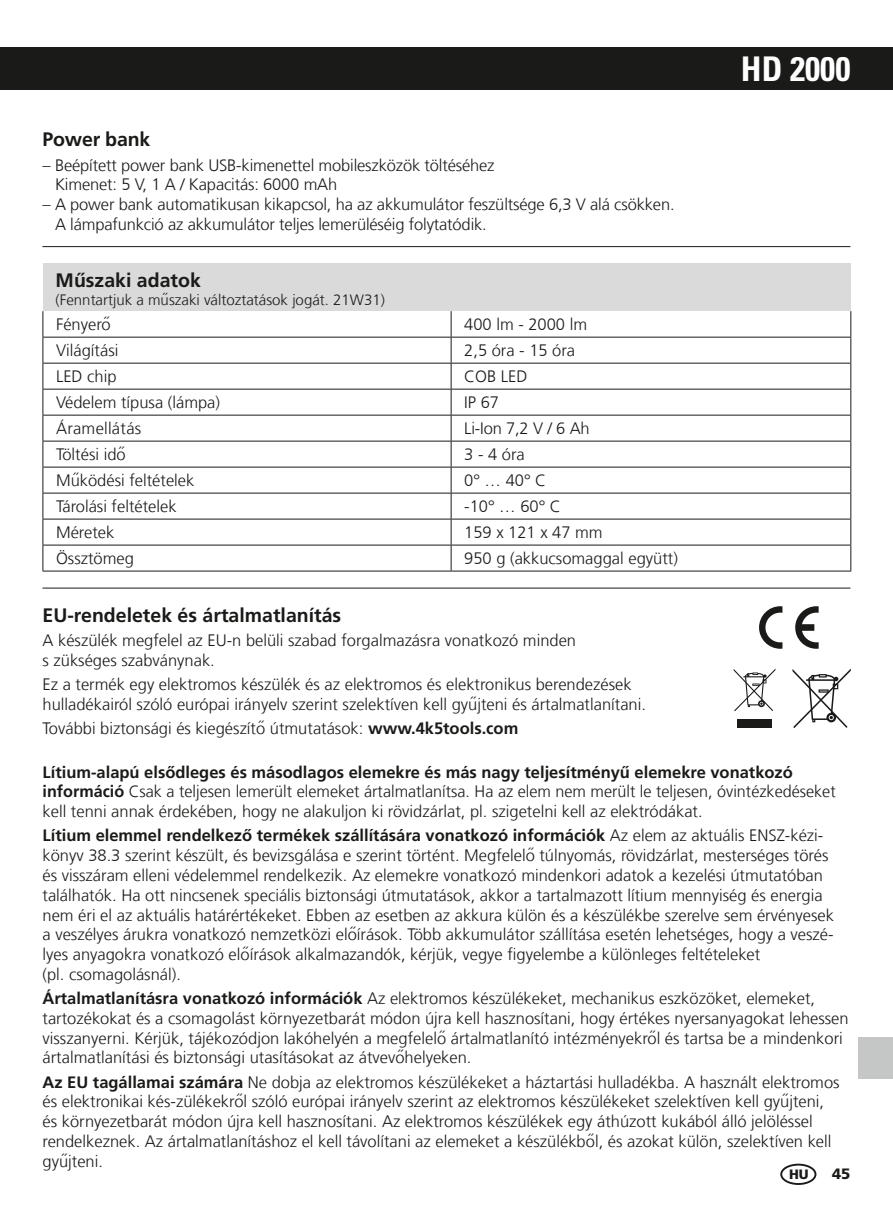
<style>
.page{position:relative;width:893px;height:1208px;background:#fff}
.page>*{position:absolute;margin:0;border:0;box-sizing:border-box;transform-origin:0 0}
.t1{font:700 condensed 33.9px "Univers LT Std";color:#fff}
.t2{font:700 19.5px "Frutiger LT Com";color:#1a1a18}
.t3{font:300 16.5px/19.8px "Frutiger LT Com";color:#1a1a18}
.t4{font:300 15px "Frutiger LT Com";color:#1a1a18}
.t5{font:900 15px "Frutiger LT Com";color:#1a1a18}
.t6{font:900 13.5px "Frutiger LT Com";color:#1a1a18}
.s1{font-weight:700}
</style>
<div class="page">
<div style="left:0;top:48px;width:893px;height:42px;background:#1a1a18"></div>
<hr style="left:43px;top:587px;width:807px;height:1px;background:#1a1a18">
<div style="left:859px;top:1037px;width:34px;height:42px;background:#c5c6c6"></div>
<div style="left:780px;top:1163px;width:36px;height:22px;border:2px solid #1a1a18;border-radius:50%"></div>
<div style="left:43px;top:263px;width:808px;height:48px;background:#dadada"></div>
<svg style="left:43px;top:311px;width:408px;height:259px"></svg>
<svg style="left:452px;top:336px;width:398px;height:210px"></svg>
<hr style="left:43px;top:337px;width:408px;height:1px;background:#1a1a18">
<hr style="left:451px;top:337px;width:400px;height:1px;background:#1a1a18">
<hr style="left:43px;top:363px;width:408px;height:1px;background:#1a1a18">
<hr style="left:451px;top:363px;width:400px;height:1px;background:#1a1a18">
<hr style="left:43px;top:388px;width:408px;height:2px;background:#1a1a18">
<hr style="left:451px;top:388px;width:400px;height:2px;background:#1a1a18">
<hr style="left:43px;top:414px;width:408px;height:1px;background:#1a1a18">
<hr style="left:451px;top:414px;width:400px;height:1px;background:#1a1a18">
<hr style="left:43px;top:440px;width:408px;height:1px;background:#1a1a18">
<hr style="left:451px;top:440px;width:400px;height:1px;background:#1a1a18">
<hr style="left:43px;top:466px;width:408px;height:1px;background:#1a1a18">
<hr style="left:451px;top:466px;width:400px;height:1px;background:#1a1a18">
<hr style="left:43px;top:492px;width:408px;height:1px;background:#1a1a18">
<hr style="left:451px;top:492px;width:400px;height:1px;background:#1a1a18">
<hr style="left:43px;top:518px;width:408px;height:1px;background:#1a1a18">
<hr style="left:451px;top:518px;width:400px;height:1px;background:#1a1a18">
<hr style="left:43px;top:544px;width:408px;height:1px;background:#1a1a18">
<hr style="left:451px;top:544px;width:400px;height:1px;background:#1a1a18">
<hr style="left:43px;top:570px;width:408px;height:1px;background:#1a1a18">
<hr style="left:451px;top:570px;width:400px;height:1px;background:#1a1a18">
<svg style="left:42px;top:311px;width:1px;height:259px"></svg>
<svg style="left:451px;top:311px;width:1px;height:259px"></svg>
<svg style="left:850px;top:311px;width:1px;height:259px"></svg>
<div style="left:737px;top:719px;width:35px;height:9px;background:#1a1a18"></div>
<svg style="left:734px;top:669px;width:41px;height:42px"></svg>
<svg style="left:792px;top:668px;width:59px;height:60px"></svg>
<svg style="left:795px;top:606px;width:24px;height:43px"></svg>
<svg style="left:759px;top:606px;width:23px;height:43px"></svg>
<hr style="left:43px;top:246px;width:807px;height:1px;background:#1a1a18">
<p class="t2" style="left:43px;top:128px;width:109px">Power bank</p>
<p class="t3" style="left:55px;top:155px;width:441px;text-indent:-13px">– Beépített power bank USB-kimenettel mobileszközök töltéséhez<br>Kimenet: 5 V, 1 A / Kapacitás: 6000 mAh</p>
<p class="t3" style="left:55px;top:195px;width:621px;text-indent:-13px">– A power bank automatikusan kikapcsol, ha az akkumulátor feszültsége 6,3 V alá csökken.<br>A lámpafunkció az akkumulátor teljes lemerüléséig folytatódik.</p>
<p class="t2" style="left:56px;top:269px;width:147px">Műszaki adatok</p>
<p class="t4" style="left:56px;top:291px;width:331px">(Fenntartjuk a műszaki változtatások jogát. 21W31)</p>
<p class="t3" style="left:56px;top:315px;width:56px">Fényerő</p>
<p class="t3" style="left:464px;top:315px;width:124px">400 lm - 2000 lm</p>
<p class="t3" style="left:56px;top:341px;width:64px">Világítási</p>
<p class="t3" style="left:464px;top:341px;width:112px">2,5 óra - 15 óra</p>
<p class="t3" style="left:56px;top:367px;width:62px">LED chip</p>
<p class="t3" style="left:464px;top:367px;width:65px">COB LED</p>
<p class="t3" style="left:56px;top:393px;width:166px">Védelem típusa (lámpa)</p>
<p class="t3" style="left:464px;top:393px;width:36px">IP 67</p>
<p class="t3" style="left:56px;top:419px;width:87px">Áramellátás</p>
<p class="t3" style="left:464px;top:419px;width:127px">Li-Ion 7,2 V / 6 Ah</p>
<p class="t3" style="left:56px;top:445px;width:71px">Töltési idő</p>
<p class="t3" style="left:464px;top:445px;width:62px">3 - 4 óra</p>
<p class="t3" style="left:56px;top:471px;width:140px">Működési feltételek</p>
<p class="t3" style="left:464px;top:471px;width:83px">0° … 40° C</p>
<p class="t3" style="left:56px;top:497px;width:122px">Tárolási feltételek</p>
<p class="t3" style="left:464px;top:497px;width:98px">-10° … 60° C</p>
<p class="t3" style="left:56px;top:523px;width:60px">Méretek</p>
<p class="t3" style="left:464px;top:523px;width:140px">159 x 121 x 47 mm</p>
<p class="t3" style="left:56px;top:549px;width:79px">Össztömeg</p>
<p class="t3" style="left:464px;top:549px;width:215px">950 g (akkucsomaggal együtt)</p>
<h1 class="t1" style="left:741px;top:48px;width:111px">HD 2000</h1>
<p class="t2" style="left:43px;top:604px;width:300px">EU-rendeletek és ártalmatlanítás</p>
<p class="t3" style="left:43px;top:630px;width:535px">A készülék megfelel az EU-n belüli szabad forgalmazásra vonatkozó minden s zükséges szabványnak.</p>
<p class="t3" style="left:43px;top:674px;width:605px">Ez a termék egy elektromos készülék és az elektromos és elektronikus berendezések hulladékairól szóló európai irányelv szerint szelektíven kell gyűjteni és ártalmatlanítani.</p>
<p class="t3" style="left:43px;top:718px;width:477px">További biztonsági és kiegészítő útmutatások: <span class="s1">www.4k5tools.com</span></p>
<p class="t3" style="left:43px;top:762px;width:795px"><span class="s1">Lítium-alapú elsődleges és másodlagos elemekre és más nagy teljesítményű elemekre vonatkozó információ</span> Csak a teljesen lemerült elemeket ártalmatlanítsa. Ha az elem nem merült le teljesen, óvintézkedéseket kell tenni annak érdekében, hogy ne alakuljon ki rövidzárlat, pl. szigetelni kell az elektródákat.</p>
<p class="t3" style="left:43px;top:826px;width:793px"><span class="s1">Lítium elemmel rendelkező termékek szállítására vonatkozó információk</span> Az elem az aktuális ENSZ-kézi&shy;könyv 38.3 szerint készült, és bevizsgálása e szerint történt. Megfelelő túlnyomás, rövidzárlat, mesterséges törés és visszáram elleni védelemmel rendelkezik. Az elemekre vonatkozó mindenkori adatok a kezelési útmutatóban találhatók. Ha ott nincsenek speciális biztonsági útmutatások, akkor a tartalmazott lítium mennyiség és energia nem éri el az aktuális határértékeket. Ebben az esetben az akkura külön és a készülékbe szerelve sem érvényesek a veszélyes árukra vonatkozó nemzetközi előírások. Több akkumulátor szállítása esetén lehetséges, hogy a veszé&shy;lyes anyagokra vonatkozó előírások alkalmazandók, kérjük, vegye figyelembe a különleges feltételeket<br>(pl. csomagolásnál).</p>
<p class="t3" style="left:43px;top:988px;width:808px"><span class="s1">Ártalmatlanításra vonatkozó információk</span> Az elektromos készülékeket, mechanikus eszközöket, elemeket, tartozékokat és a csomagolást környezetbarát módon újra kell hasznosítani, hogy értékes nyersanyagokat lehessen visszanyerni. Kérjük, tájékozódjon lakóhelyén a megfelelő ártalmatlanító intézményekről és tartsa be a mindenkori ártalmatlanítási és biztonsági utasításokat az átvevőhelyeken.</p>
<p class="t3" style="left:43px;top:1072px;width:799px"><span class="s1">Az EU tagállamai számára</span> Ne dobja az elektromos készülékeket a háztartási hulladékba. A használt elektromos és elektronikai kés-zülékekről szóló európai irányelv szerint az elektromos készülékeket szelektíven kell gyűjteni, és környezetbarát módon újra kell hasznosítani. Az elektromos készülékek egy áthúzott kukából álló jelöléssel rendelkeznek. Az ártalmatlanításhoz el kell távolítani az elemeket a készülékből, és azokat külön, szelektíven kell gyűjteni.</p>
<p class="t6" style="left:789px;top:1165px;width:21px">HU</p>
<p class="t5" style="left:832px;top:1164px;width:20px">45</p>
</div>
